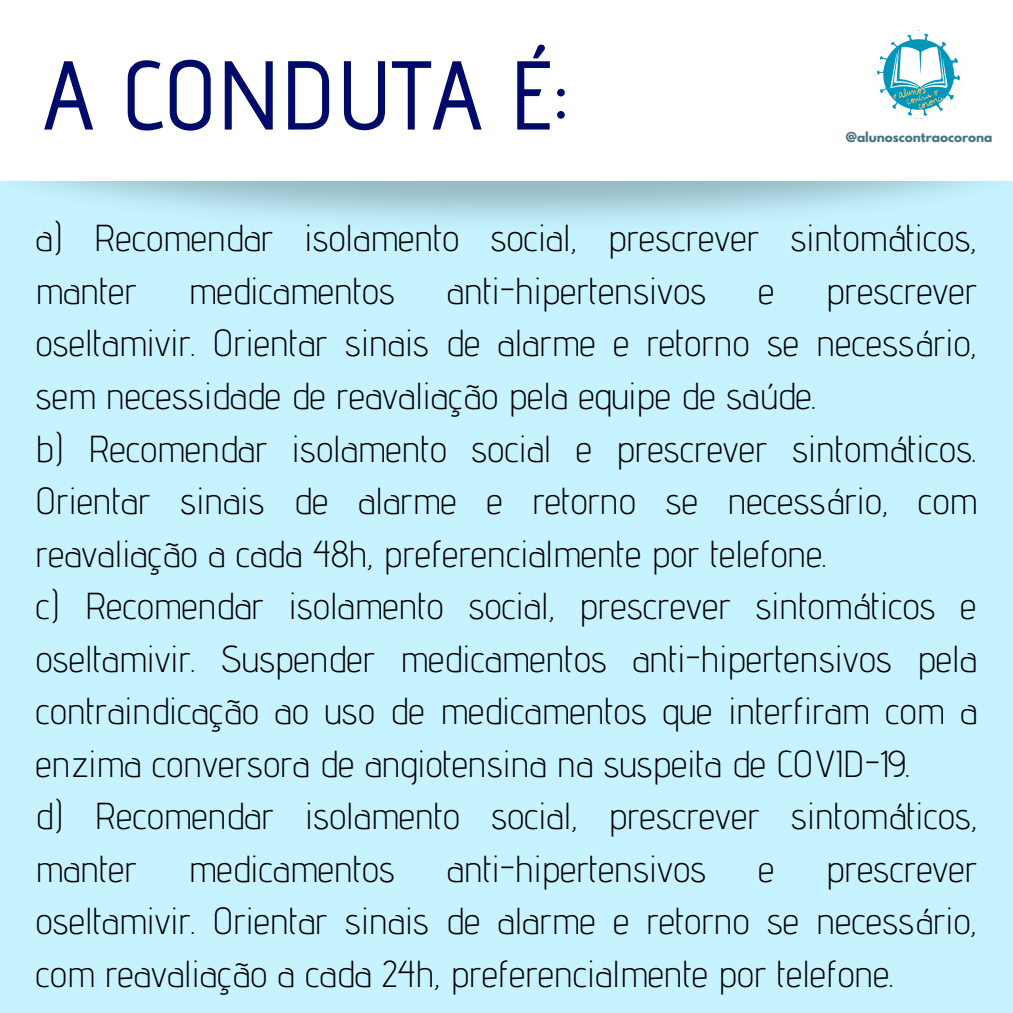
<style>
.page{position:relative;width:1013px;height:1013px;background:#fff}
.page>*{position:absolute;margin:0;border:0;box-sizing:border-box;transform-origin:0 0}
.t1{font:500 97.5px "Advent Pro";color:#000a69}
.t2{font:300 37.5px/52.5px "Advent Pro";color:#000}
.t3{font:700 12.12px "League Spartan";color:#467384}
</style>
<div class="page">
<div style="left:0;top:0;width:1012px;height:1012px;background:#c6f3ff"></div>
<img style="left:0;top:180px;width:757px;height:40px">
<div style="left:0;top:0;width:1012px;height:180px;background:#fff"></div>
<img style="left:757px;top:30px;width:255px;height:182px">
<h1 class="t1" style="left:43px;top:35px;width:525px">A CONDUTA É:</h1>
<p class="t3" style="left:845px;top:131px;width:148px">@alunoscontraocorona</p>
<p class="t2" style="left:36px;top:211px;width:942px">a) Recomendar isolamento social, prescrever sintomáticos, manter</p>
<p class="t2" style="left:189px;top:264px;width:208px">medicamentos</p>
<p class="t2" style="left:447px;top:264px;width:261px">anti-hipertensivos</p>
<p class="t2" style="left:758px;top:264px;width:18px">e</p>
<p class="t2" style="left:36px;top:264px;width:943px;text-indent:790px">prescrever oseltamivir. Orientar sinais de alarme e retorno se necessário, sem necessidade de reavaliação pela equipe de saúde.<br>b) Recomendar isolamento social e prescrever sintomáticos.<br>Orientar sinais de alarme e retorno se necessário, com reavaliação a cada 48h, preferencialmente por telefone.<br>c) Recomendar isolamento social, prescrever sintomáticos e oseltamivir. Suspender medicamentos anti-hipertensivos pela contraindicação ao uso de medicamentos que interfiram com a enzima conversora de angiotensina na suspeita de COVID-19.<br>d) Recomendar isolamento social, prescrever sintomáticos, manter</p>
<p class="t2" style="left:189px;top:841px;width:208px">medicamentos</p>
<p class="t2" style="left:447px;top:841px;width:261px">anti-hipertensivos</p>
<p class="t2" style="left:758px;top:841px;width:18px">e</p>
<p class="t2" style="left:36px;top:841px;width:943px;text-align:justify;text-indent:790px">prescrever oseltamivir. Orientar sinais de alarme e retorno se necessário, com reavaliação a cada 24h, preferencialmente por telefone.</p>
</div>
